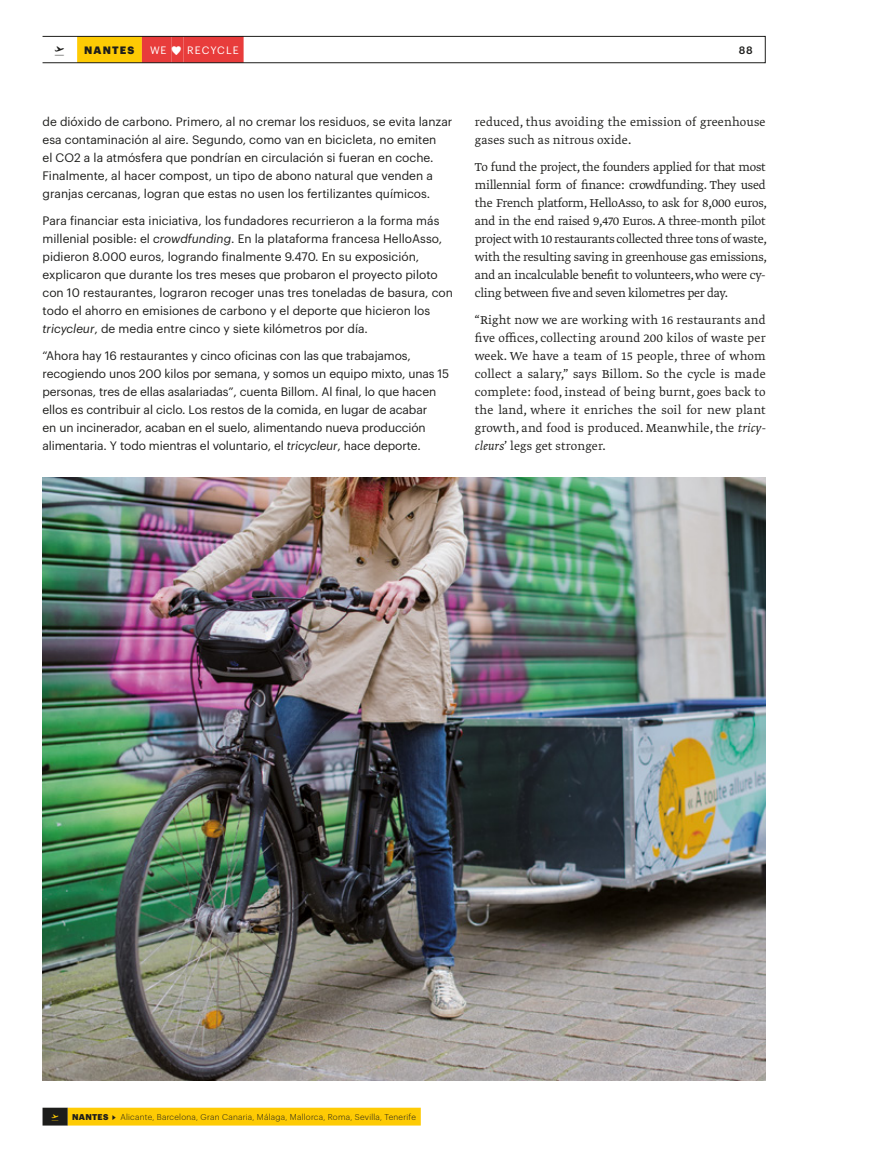
<style>
.page{position:relative;width:872px;height:1170px;background:#fff}
.page>*{position:absolute;margin:0;border:0;box-sizing:border-box;transform-origin:0 0}
.t1{font:13.5px/18px "Greta Text Pro Light Min";letter-spacing:.01em;color:#1d1d1b;text-align:justify}
.t2{font:12px/18px "Graphik";color:#1d1d1b}
.t3{font:11.25px "Transit Pict Four";color:#1d1d1b}
.t4{font:10.5px "Graphik";letter-spacing:.095em;color:#fff}
.t5{font:900 10.5px "Graphik";letter-spacing:.105em;color:#1d1d1b}
.t6{font:500 10.5px "Graphik";color:#1d1d1b}
.t7{font:300 8.25px "Graphik";letter-spacing:.03em;color:#1d1d1b}
.t8{font:8.25px "Transit Pict Four";color:#fecb04}
.s1{font-family:"Greta Text Pro";font-weight:700;font-size:15px}
.s2{font-style:italic}
.s3{font-family:"Greta Text Pro Light Italic Min"}
.s4{font-weight:900}
.s5{font-family:"Greta Text Pro";font-weight:700}
</style>
<div class="page">
<div style="left:42px;top:36px;width:723px;height:27px;border:1px solid #1d1d1b"></div>
<img style="left:43px;top:477px;width:722px;height:603px">
<div style="left:77px;top:36px;width:65px;height:27px;background:#fecb04"></div>
<div style="left:142px;top:36px;width:29px;height:27px;background:#e83c3b"></div>
<div style="left:171px;top:36px;width:12px;height:27px;background:#e83c3b"></div>
<div style="left:183px;top:36px;width:61px;height:27px;background:#e83c3b"></div>
<div style="left:43px;top:1107px;width:25px;height:18px;background:#1d1d1b"></div>
<div style="left:68px;top:1107px;width:353px;height:18px;background:#fecb04"></div>
<p class="t3" style="left:60px;top:45px;width:7px">F</p>
<p class="t5" style="left:84px;top:42px;width:51px">NANTES</p>
<p class="t4" style="left:150px;top:42px;width:90px">WE <span class="s1">♥</span> RECYCLE</p>
<p class="t6" style="left:738px;top:42px;width:16px">88</p>
<p class="t2" style="left:43px;top:112px;width:411px">de dióxido de carbono. Primero, al no cremar los residuos, se evita lanzar esa contaminación al aire. Segundo, como van en bicicleta, no emiten<br>el CO2 a la atmósfera que pondrían en circulación si fueran en coche.<br>Finalmente, al hacer compost, un tipo de abono natural que venden a granjas cercanas, logran que estas no usen los fertilizantes químicos.</p>
<p class="t2" style="left:43px;top:211px;width:412px">Para financiar esta iniciativa, los fundadores recurrieron a la forma más millenial posible: el <span class="s2">crowdfunding</span>. En la plataforma francesa HelloAsso, pidieron 8.000 euros, logrando finalmente 9.470. En su exposición, explicaron que durante los tres meses que probaron el proyecto piloto con 10 restaurantes, lograron recoger unas tres toneladas de basura, con todo el ahorro en emisiones de carbono y el deporte que hicieron los <span class="s2">tricycleur</span>, de media entre cinco y siete kilómetros por día.</p>
<p class="t2" style="left:43px;top:346px;width:408px">“Ahora hay 16 restaurantes y cinco oficinas con las que trabajamos, recogiendo unos 200 kilos por semana, y somos un equipo mixto, unas 15 personas, tres de ellas asalariadas”, cuenta Billom. Al final, lo que hacen ellos es contribuir al ciclo. Los restos de la comida, en lugar de acabar<br>en un incinerador, acaban en el suelo, alimentando nueva producción alimentaria. Y todo mientras el voluntario, el <span class="s2">tricycleur</span>, hace deporte.</p>
<p class="t1" style="left:475px;top:114px;width:292px">reduced, thus avoiding the emission of greenhouse gases such as nitrous oxide.</p>
<p class="t1" style="left:475px;top:159px;width:294px">To fund the project, the founders applied for that most millennial form of finance: crowdfunding. They used the French platform, HelloAsso, to ask for 8,000 euros, and in the end raised 9,470 Euros. A three-month pilot project with 10 restaurants collected three tons of waste, with the resulting saving in greenhouse gas emissions, and an incalculable benefit to volunteers, who were cy&shy;cling between five and seven kilometres per day.</p>
<p class="t1" style="left:475px;top:312px;width:292px">“Right now we are working with 16 restaurants and five offices, collecting around 200 kilos of waste per week. We have a team of 15 people, three of whom collect a salary,” says Billom. So the cycle is made complete: food, instead of being burnt, goes back to the land, where it enriches the soil for new plant growth, and food is produced. Meanwhile, the <span class="s3">tricy&shy;cleurs</span>’ legs get stronger.</p>
<p class="t8" style="left:55px;top:1113px;width:5px">F</p>
<p class="t7" style="left:72px;top:1110px;width:345px"><span class="s4">NANTES</span> <span class="s5">▶</span> Alicante, Barcelona, Gran Canaria, Málaga, Mallorca, Roma, Sevilla, Tenerife</p>
</div>
